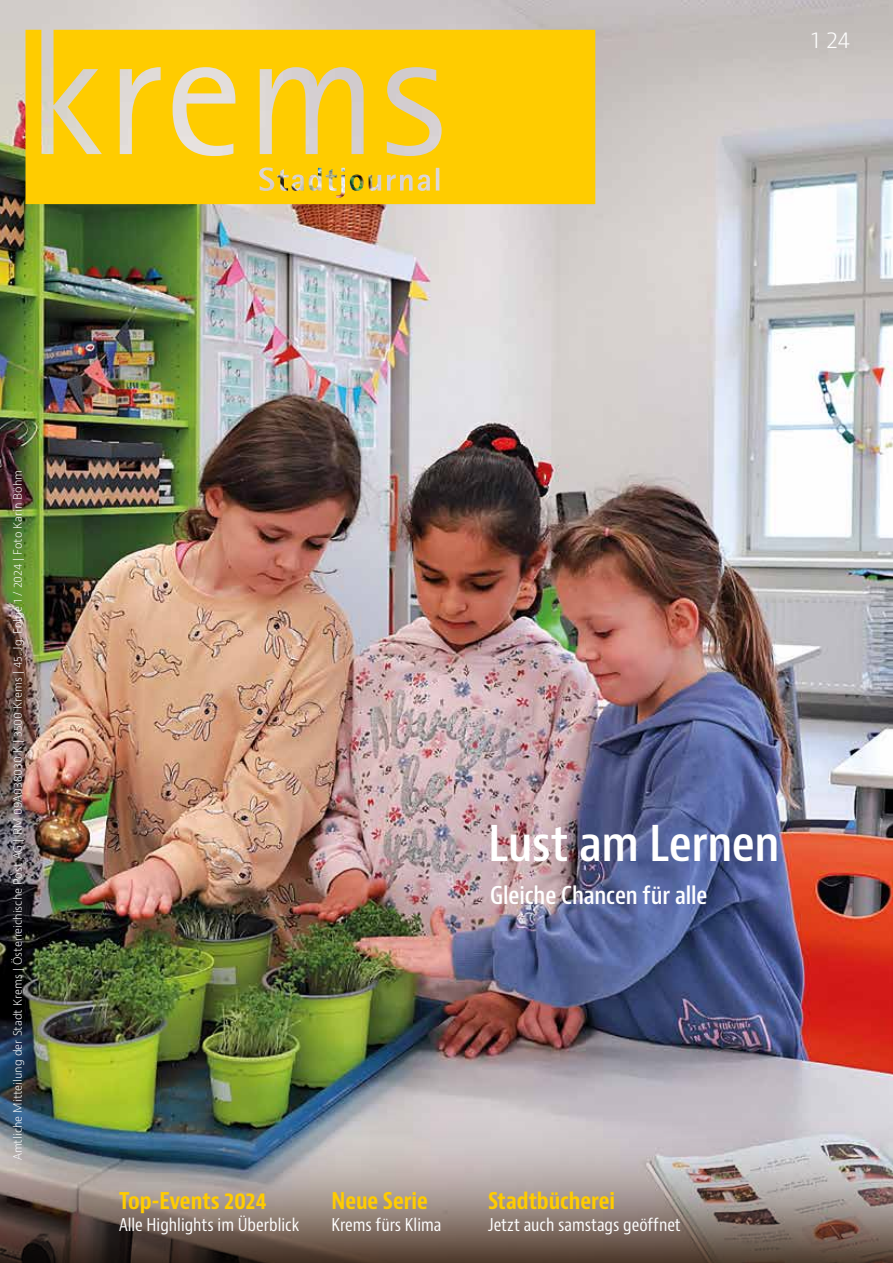
<style>
.page{position:relative;width:893px;height:1263px;background:#fff}
.page>*{position:absolute;margin:0;border:0;box-sizing:border-box;transform-origin:0 0}
.t1{font:600 condensed 48px "Bernino Sans";letter-spacing:-.01em;color:#fff}
.t2{font:600 condensed 24px "Bernino Sans";letter-spacing:-.005em;color:#fff}
.t3{font:700 condensed 22.5px "Bernino Sans";letter-spacing:-.005em;color:#fc0}
.t4{font:300 22.5px "Bernino Sans";color:#fff}
.t5{font:condensed 17.25px "Bernino Sans";color:#fff}
.t6{font:300 11.25px "Bernino Sans";color:#fff}
</style>
<div class="page">
<img style="left:0;top:0;width:893px;height:1107px">
<img style="left:0;top:1107px;width:893px;height:156px">
<svg style="left:26px;top:30px;width:569px;height:174px;fill:#fc0"></svg>
<h3 class="t4" style="left:811px;top:25px;width:41px">1 24</h3>
<p class="t6" style="left:10px;top:1160px;width:692px;rotate:-90deg">Amtliche Mitteilung der Stadt Krems | Österreichische Post AG | RM 09A038030 K | 3500 Krems | 45. Jg. Folge 1 / 2024 | Foto Karin Böhm</p>
<h1 class="t1" style="left:488px;top:814px;width:293px">Lust am Lernen</h1>
<h2 class="t2" style="left:490px;top:880px;width:219px">Gleiche Chancen für alle</h2>
<h3 class="t3" style="left:119px;top:1187px;width:149px">Top-Events 2024</h3>
<h3 class="t5" style="left:119px;top:1214px;width:182px">Alle Highlights im Überblick</h3>
<h3 class="t3" style="left:332px;top:1187px;width:98px">Neue Serie</h3>
<h3 class="t5" style="left:332px;top:1214px;width:111px">Krems fürs Klima</h3>
<h3 class="t3" style="left:488px;top:1187px;width:129px">Stadtbücherei</h3>
<h3 class="t5" style="left:488px;top:1214px;width:194px">Jetzt auch samstags geöffnet</h3>
</div>
